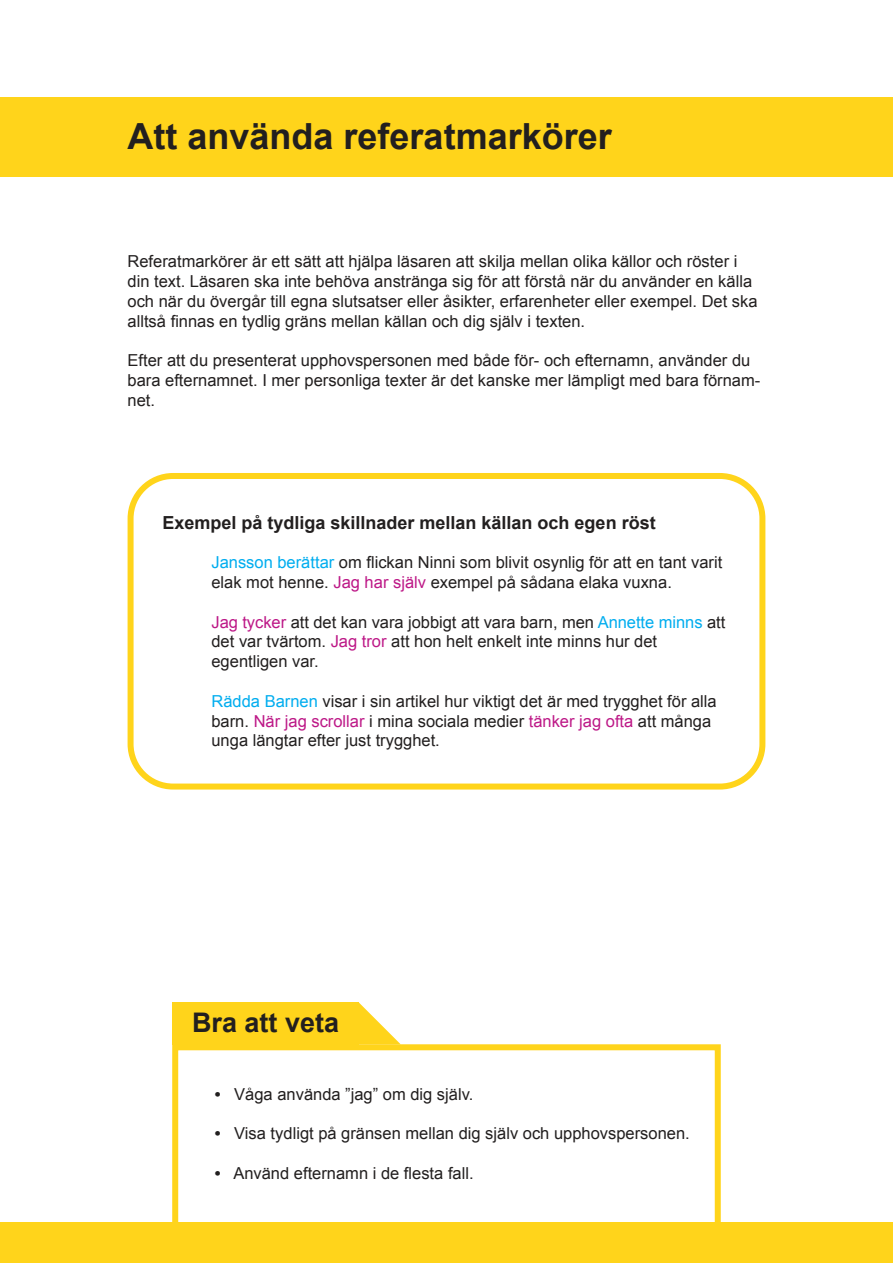
<style>
.page{position:relative;width:893px;height:1263px;background:#fff}
.page>*{position:absolute;margin:0;border:0;box-sizing:border-box;transform-origin:0 0}
.t1{font:700 36px "Arial";color:#221f1f}
.t2{font:700 27px "Arial";color:#221f1f}
.t3{font:700 18px "Arial";color:#221f1f}
.t4{font:16.5px/19.8px "Arial";color:#221f1f}
.s1{color:#00adef}
.s2{color:#bd1887}
.s3{font-weight:700}
</style>
<div class="page">
<div style="left:0;top:97px;width:893px;height:79px;background:#ffd41b"></div>
<div style="left:172px;top:1044px;width:549px;height:205px;border:6px solid #ffd41b"></div>
<div style="left:0;top:1222px;width:893px;height:41px;background:#ffd41b"></div>
<div style="left:128px;top:473px;width:637px;height:316px;border:6px solid #ffd41b;border-radius:43px"></div>
<div style="left:172px;top:1002px;width:186px;height:42px;background:#ffd41b"></div>
<svg style="left:358px;top:1002px;width:43px;height:42px"></svg>
<h1 class="t1" style="left:128px;top:122px;width:486px">Att använda referatmarkörer</h1>
<p class="t4" style="left:128px;top:252px;width:632px">Referatmarkörer är ett sätt att hjälpa läsaren att skilja mellan olika källor och röster i din text. Läsaren ska inte behöva anstränga sig för att förstå när du använder en källa och när du övergår till egna slutsatser eller åsikter, erfarenheter eller exempel. Det ska alltså finnas en tydlig gräns mellan källan och dig själv i texten.</p>
<p class="t4" style="left:128px;top:352px;width:634px">Efter att du presenterat upphovspersonen med både för- och efternamn, använder du bara efternamnet. I mer personliga texter är det kanske mer lämpligt med bara förnam&shy;net.</p>
<p class="t3" style="left:162px;top:515px;width:495px">Exempel på tydliga skillnader mellan källan och egen röst</p>
<p class="t4" style="left:211px;top:553px;width:512px"><span class="s1">Jansson berättar</span> om flickan Ninni som blivit osynlig för att en tant varit elak mot henne. <span class="s2">Jag har själv</span> exempel på sådana elaka vuxna.</p>
<p class="t4" style="left:211px;top:612px;width:515px"><span class="s2">Jag tycker</span> att det kan vara jobbigt att vara barn, men <span class="s1">Annette minns</span> att det var tvärtom. <span class="s2">Jag tror</span> att hon helt enkelt inte minns hur det egentligen var.</p>
<p class="t4" style="left:211px;top:692px;width:507px"><span class="s1">Rädda Barnen</span> visar i sin artikel hur viktigt det är med trygghet för alla barn. <span class="s2">När jag scrollar</span> i mina sociala medier <span class="s2">tänker jag ofta</span> att många unga längtar efter just trygghet.</p>
<h2 class="t2" style="left:192px;top:1012px;width:149px">Bra att veta</h2>
<p class="t4" style="left:215px;top:1084px;width:260px"><span class="s3">•</span> Våga använda ”jag” om dig själv.</p>
<p class="t4" style="left:215px;top:1124px;width:477px"><span class="s3">•</span> Visa tydligt på gränsen mellan dig själv och upphovspersonen.</p>
<p class="t4" style="left:215px;top:1163px;width:260px"><span class="s3">•</span> Använd efternamn i de flesta fall.</p>
</div>
